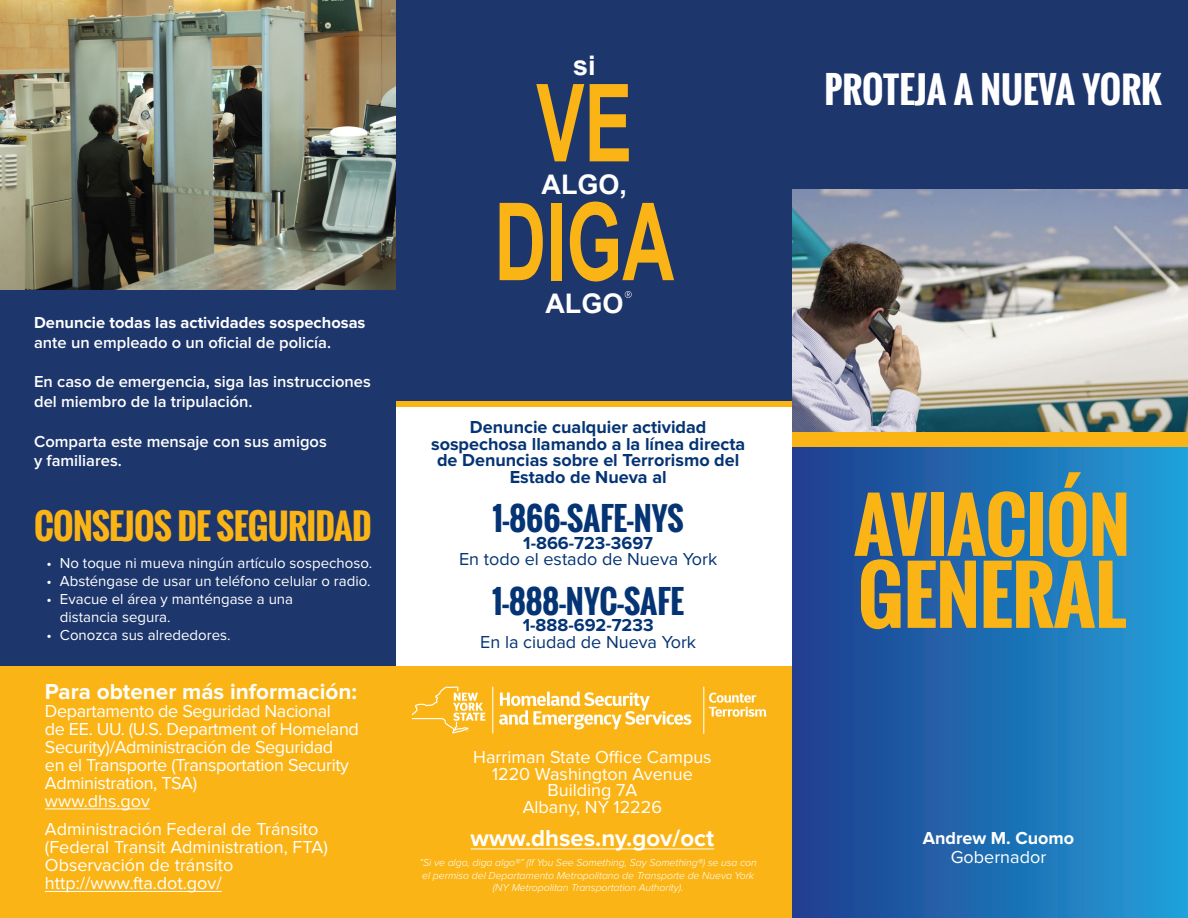
<style>
.page{position:relative;width:1188px;height:918px;background:#fff}
.page>*{position:absolute;margin:0;border:0;box-sizing:border-box;transform-origin:0 0}
.t1{font:700 108px "Arial";color:#fbb416;scale:.67 1}
.t2{font:700 76.5px "Oswald";letter-spacing:-.005em;color:#fbb416}
.t3{font:700 72px "Oswald";letter-spacing:-.005em;color:#fbb416}
.t4{font:700 36px "Oswald";color:#fff}
.t5{font:700 34.5px "Oswald";letter-spacing:-.02em;color:#fbb416}
.t6{font:700 31.5px "Oswald";color:#053474}
.t7{font:700 27px "Arial";color:#fff}
.t8{font:700 24px "Proxima Nova";color:#fff}
.t9{font:700 22.5px "Proxima Nova";color:#fff}
.t10{font:18px/18px "Proxima Nova";color:#fff}
.t11{font:18px/18px "Proxima Nova";letter-spacing:-.02em;color:#fff}
.t12{font:700 18px/16.5px "Proxima Nova";color:#053474;text-align:center}
.t13{font:18px "Proxima Nova";color:#053474}
.t14{font:700 18px "Proxima Nova";color:#fff}
.t15{font:600 16.5px/19.8px "Proxima Nova";color:#fff}
.t16{font:700 16.5px/19.8px "Proxima Nova";color:#fff}
.t17{font:15px/18px "Proxima Nova";color:#fff}
.t18{font:italic 300 10.5px/12.6px "Proxima Nova";letter-spacing:-.005em;color:#fff;text-align:center}
.s1{font-weight:600}
</style>
<div class="page">
<div style="left:391px;top:401px;width:401px;height:6px;background:#fbb416"></div>
<div style="left:0;top:0;width:396px;height:918px;background:#1d366c"></div>
<div style="left:0;top:666px;width:809px;height:252px;background:#fbb416"></div>
<div style="left:792px;top:0;width:396px;height:918px;background:linear-gradient(to right,#203c8c,#219fd7)"></div>
<div style="left:792px;top:432px;width:396px;height:14px;background:#fbb416"></div>
<div style="left:389px;top:0;width:799px;height:401px;background:#1d366c"></div>
<hr style="left:45px;top:809px;width:105px;height:1px;background:#fff">
<hr style="left:45px;top:891px;width:177px;height:1px;background:#fff">
<hr style="left:471px;top:849px;width:243px;height:1px;background:#fff">
<svg style="left:499px;top:692px;width:192px;height:38px"></svg>
<hr style="left:492px;top:686px;width:1px;height:48px;background:#fff">
<svg style="left:412px;top:686px;width:74px;height:47px"></svg>
<svg style="left:709px;top:693px;width:58px;height:24px"></svg>
<hr style="left:703px;top:687px;width:1px;height:47px;background:#fff">
<img style="left:0;top:0;width:396px;height:289px">
<svg style="left:625px;top:291px;width:7px;height:7px"></svg>
<img style="left:792px;top:189px;width:396px;height:243px">
<p class="t16" style="left:34px;top:313px;width:333px">Denuncie todas las actividades sospechosas <span class="s1">ante un empleado o un oficial de policía.</span></p>
<p class="t15" style="left:34px;top:372px;width:338px">En caso de emergencia, siga las instrucciones del miembro de la tripulación.</p>
<p class="t15" style="left:34px;top:432px;width:294px">Comparta este mensaje con sus amigos y familiares.</p>
<p class="t5" style="left:34px;top:500px;width:339px">CONSEJOS DE SEGURIDAD</p>
<p class="t17" style="left:46px;top:554px;width:327px">• No toque ni mueva ningún artículo sospechoso.</p>
<p class="t17" style="left:46px;top:572px;width:326px">• Absténgase de usar un teléfono celular o radio.</p>
<p class="t17" style="left:60px;top:590px;width:235px;text-indent:-13px">• Evacue el área y manténgase a una distancia segura.</p>
<p class="t17" style="left:46px;top:626px;width:186px">• Conozca sus alrededores.</p>
<p class="t9" style="left:45px;top:678px;width:314px">Para obtener más información:</p>
<p class="t11" style="left:45px;top:702px;width:316px">Departamento de Seguridad Nacional<br>de EE. UU. (U.S. Department of Homeland Security)/Administración de Seguridad<br>en el Transporte (Transportation Security Administration, TSA)</p>
<p class="t10" style="left:45px;top:792px;width:106px">www.dhs.gov</p>
<p class="t10" style="left:45px;top:820px;width:284px">Administración Federal de Tránsito (Federal Transit Administration, FTA)</p>
<p class="t10" style="left:45px;top:856px;width:190px">Observación de tránsito</p>
<p class="t10" style="left:45px;top:874px;width:178px">http://www.fta.dot.gov/</p>
<p class="t7" style="left:573px;top:47px;width:24px">si</p>
<p class="t1" style="left:536px;top:51px;width:145px">VE</p>
<p class="t7" style="left:542px;top:166px;width:87px">ALGO,</p>
<p class="t1" style="left:494px;top:170px;width:270px">DIGA</p>
<p class="t7" style="left:545px;top:285px;width:80px">ALGO</p>
<p class="t12" style="left:431px;top:419px;width:316px">Denuncie cualquier actividad sospechosa llamando a la línea directa de Denuncias sobre el Terrorismo del<br>Estado de Nueva al</p>
<p class="t6" style="left:493px;top:495px;width:193px">1-866-SAFE-NYS</p>
<p class="t12" style="left:523px;top:535px;width:131px">1-866-723-3697</p>
<p class="t13" style="left:459px;top:549px;width:260px">En todo el estado de Nueva York</p>
<p class="t6" style="left:492px;top:578px;width:193px">1-888-NYC-SAFE</p>
<p class="t12" style="left:523px;top:617px;width:132px">1-888-692-7233</p>
<p class="t13" style="left:480px;top:631px;width:218px">En la ciudad de Nueva York</p>
<p class="t10" style="left:473px;top:749px;width:240px">Harriman State Office Campus</p>
<p class="t10" style="left:492px;top:765px;width:202px">1220 Washington Avenue</p>
<p class="t10" style="left:548px;top:782px;width:91px">Building 7A</p>
<p class="t10" style="left:523px;top:798px;width:141px">Albany, NY 12226</p>
<p class="t8" style="left:471px;top:824px;width:245px">www.dhses.ny.gov/oct</p>
<p class="t18" style="left:420px;top:856px;width:339px">“Si ve algo, diga algo®” (If You See Something, Say Something®) se usa con el permiso del Departamento Metropolitano de Transporte de Nueva York (NY Metropolitan Transportation Authority).</p>
<p class="t4" style="left:824px;top:62px;width:338px">PROTEJA A NUEVA YORK</p>
<p class="t3" style="left:854px;top:471px;width:278px">AVIACIÓN</p>
<p class="t2" style="left:858px;top:538px;width:270px">GENERAL</p>
<p class="t14" style="left:923px;top:827px;width:153px">Andrew M. Cuomo</p>
<p class="t10" style="left:951px;top:848px;width:97px">Gobernador</p>
</div>
